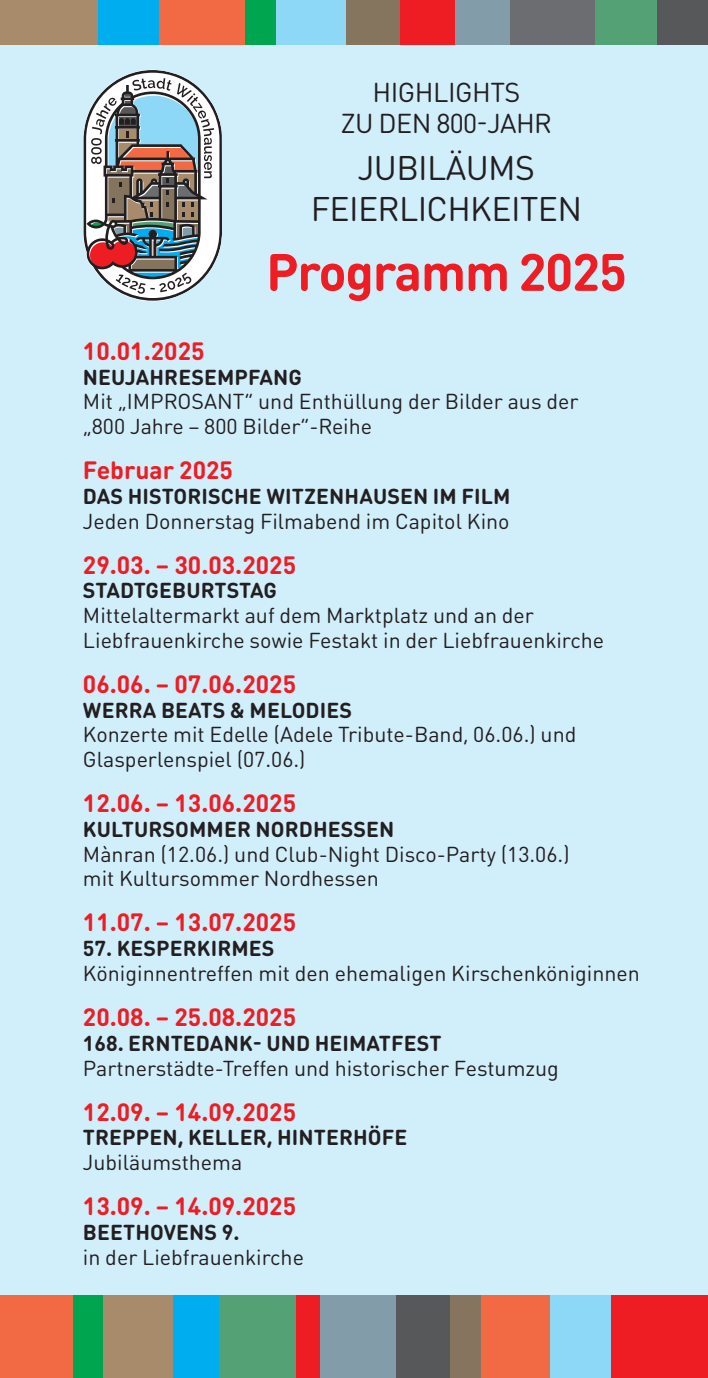
<style>
.page{position:relative;width:708px;height:1378px;background:#fff}
.page>*{position:absolute;margin:0;border:0;box-sizing:border-box;transform-origin:0 0}
.t1{font:700 51.75px "DIN Round Pro";letter-spacing:-.025em;color:#ee1d23}
.t2{font:33.75px/40.5px "DIN Round Pro";letter-spacing:-.02em;color:#231f20;text-align:center}
.t3{font:27px/31.5px "DIN Round Pro";letter-spacing:-.02em;color:#231f20;text-align:center}
.t4{font:700 24.75px "DIN Round Pro";color:#ee1d23}
.t5{font:21.38px/24.8px "DIN Round Pro";color:#231f20}
.t6{font:700 21.38px "DIN Round Pro";letter-spacing:.005em;color:#231f20}
</style>
<div class="page">
<div style="left:0;top:19px;width:708px;height:1340px;background:#d1eefb"></div>
<div style="left:96px;top:0;width:66px;height:45px;background:#00aeef"></div>
<div style="left:245px;top:0;width:31px;height:45px;background:#00a54f"></div>
<div style="left:0;top:0;width:97px;height:45px;background:#a78b6b"></div>
<div style="left:159px;top:0;width:86px;height:45px;background:#f26a44"></div>
<div style="left:276px;top:0;width:70px;height:45px;background:#8dd7f7"></div>
<div style="left:346px;top:0;width:55px;height:45px;background:#86755e"></div>
<div style="left:401px;top:0;width:54px;height:45px;background:#ee1d23"></div>
<div style="left:455px;top:0;width:57px;height:45px;background:#839ca9"></div>
<div style="left:510px;top:0;width:85px;height:45px;background:#6c6d70"></div>
<div style="left:595px;top:0;width:63px;height:45px;background:#53a174"></div>
<div style="left:658px;top:0;width:50px;height:45px;background:#57585a"></div>
<div style="left:0;top:1295px;width:73px;height:83px;background:#f26a44"></div>
<div style="left:73px;top:1295px;width:31px;height:83px;background:#00a54f"></div>
<div style="left:104px;top:1295px;width:69px;height:83px;background:#a78b6b"></div>
<div style="left:173px;top:1295px;width:50px;height:83px;background:#00aeef"></div>
<div style="left:219px;top:1295px;width:77px;height:83px;background:#53a174"></div>
<div style="left:319px;top:1295px;width:77px;height:83px;background:#839ca9"></div>
<div style="left:296px;top:1295px;width:23px;height:83px;background:#ee1d23"></div>
<div style="left:396px;top:1295px;width:54px;height:83px;background:#57585a"></div>
<div style="left:450px;top:1295px;width:31px;height:83px;background:#86755e"></div>
<div style="left:481px;top:1295px;width:74px;height:83px;background:#f26a44"></div>
<div style="left:550px;top:1295px;width:62px;height:83px;background:#8dd7f7"></div>
<div style="left:612px;top:1295px;width:96px;height:83px;background:#ee1d23"></div>
<svg style="left:83px;top:70px;width:139px;height:231px;background:#a0a2a4"></svg>
<p class="t3" style="left:341px;top:77px;width:213px">HIGHLIGHTS<br>ZU DEN 800-JAHR</p>
<h2 class="t2" style="left:311px;top:149px;width:273px">JUBILÄUMS<br>FEIERLICHKEITEN</h2>
<h1 class="t1" style="left:266px;top:243px;width:362px">Programm 2025</h1>
<p class="t4" style="left:83px;top:337px;width:123px">10.01.2025</p>
<p class="t6" style="left:83px;top:365px;width:221px">NEUJAHRESEMPFANG</p>
<p class="t5" style="left:83px;top:389px;width:497px">Mit „IMPROSANT“ und Enthüllung der Bilder aus der „800 Jahre – 800 Bilder“-Reihe</p>
<p class="t4" style="left:83px;top:456px;width:152px">Februar 2025</p>
<p class="t6" style="left:83px;top:484px;width:429px">DAS HISTORISCHE WITZENHAUSEN IM FILM</p>
<p class="t5" style="left:83px;top:509px;width:428px">Jeden Donnerstag Filmabend im Capitol Kino</p>
<p class="t4" style="left:83px;top:550px;width:215px">29.03. – 30.03.2025</p>
<p class="t6" style="left:83px;top:578px;width:196px">STADTGEBURTSTAG</p>
<p class="t5" style="left:83px;top:603px;width:523px">Mittelaltermarkt auf dem Marktplatz und an der<br>Liebfrauenkirche sowie Festakt in der Liebfrauenkirche</p>
<p class="t4" style="left:83px;top:670px;width:215px">06.06. – 07.06.2025</p>
<p class="t6" style="left:83px;top:698px;width:271px">WERRA BEATS &amp; MELODIES</p>
<p class="t5" style="left:83px;top:722px;width:495px">Konzerte mit Edelle (Adele Tribute-Band, 06.06.) und<br>Glasperlenspiel (07.06.)</p>
<p class="t4" style="left:83px;top:789px;width:215px">12.06. – 13.06.2025</p>
<p class="t6" style="left:83px;top:817px;width:313px">KULTURSOMMER NORDHESSEN</p>
<p class="t5" style="left:83px;top:842px;width:488px">Mànran (12.06.) und Club-Night Disco-Party (13.06.) mit Kultursommer Nordhessen</p>
<p class="t4" style="left:83px;top:908px;width:215px">11.07. – 13.07.2025</p>
<p class="t6" style="left:83px;top:936px;width:193px">57. KESPERKIRMES</p>
<p class="t5" style="left:83px;top:961px;width:559px">Königinnentreffen mit den ehemaligen Kirschenköniginnen</p>
<p class="t4" style="left:83px;top:1003px;width:215px">20.08. – 25.08.2025</p>
<p class="t6" style="left:83px;top:1031px;width:360px">168. ERNTEDANK- UND HEIMATFEST</p>
<p class="t5" style="left:83px;top:1055px;width:478px">Partnerstädte-Treffen und historischer Festumzug</p>
<p class="t4" style="left:83px;top:1097px;width:215px">12.09. – 14.09.2025</p>
<p class="t6" style="left:83px;top:1125px;width:326px">TREPPEN, KELLER, HINTERHÖFE</p>
<p class="t5" style="left:83px;top:1150px;width:161px">Jubiläumsthema</p>
<p class="t4" style="left:83px;top:1192px;width:215px">13.09. – 14.09.2025</p>
<p class="t6" style="left:83px;top:1220px;width:158px">BEETHOVENS 9.</p>
<p class="t5" style="left:83px;top:1244px;width:223px">in der Liebfrauenkirche</p>
</div>
